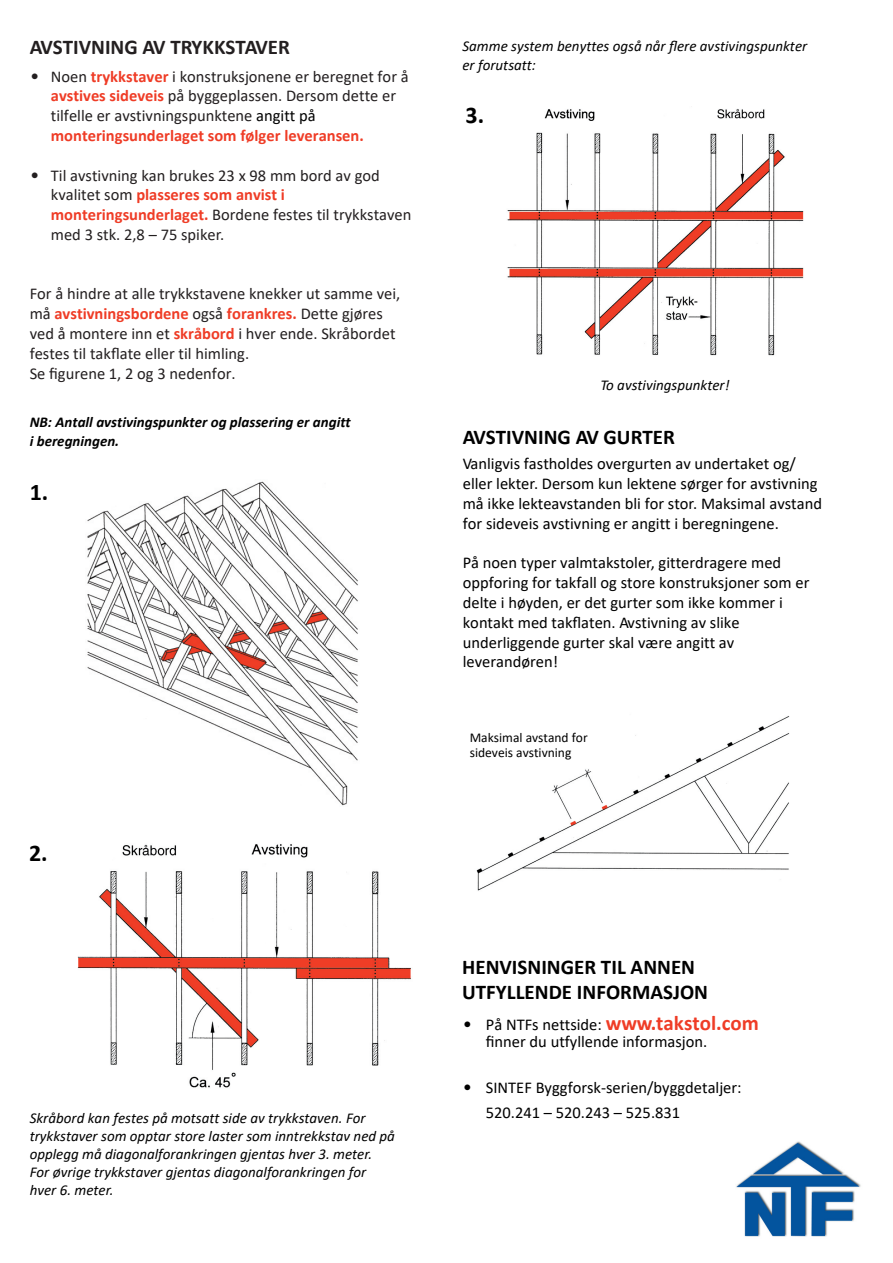
<style>
.page{position:relative;width:893px;height:1263px;background:#fff}
.page>*{position:absolute;margin:0;border:0;box-sizing:border-box;transform-origin:0 0}
.t1{font:700 24px "Calibri";color:#000}
.t2{font:700 21px/25.2px "Calibri";color:#000}
.t3{font:700 21px "Calibri";color:#231f20}
.t4{font:16.5px/19.8px "Calibri";color:#000}
.t5{font:16.5px/19.8px "Calibri";color:#231f20}
.t6{font:italic 15px/18px "Calibri";color:#000}
.t7{font:italic 700 15px/19px "Calibri";color:#000}
.t8{font:13.5px/15.1px "Calibri";color:#000}
.s1{font-family:"Palatino"}
.s2{font-weight:700;color:#ef3c26}
.s3{color:#000}
.s4{font-weight:700;font-size:21px;color:#ef3c26}
</style>
<div class="page">
<img style="left:87px;top:481px;width:271px;height:325px">
<img style="left:476px;top:716px;width:314px;height:175px">
<img style="left:736px;top:1141px;width:125px;height:96px">
<img style="left:77px;top:844px;width:334px;height:244px">
<img style="left:507px;top:109px;width:297px;height:247px">
<img style="left:476px;top:717px;width:95px;height:45px">
<p class="t3" style="left:30px;top:32px;width:262px">AVSTIVNING AV TRYKKSTAVER</p>
<p class="t5" style="left:51px;top:67px;width:359px;text-indent:-21px"><span class="s1">•</span> Noen <span class="s2">trykkstaver</span> i konstruksjonene er beregnet for å <span class="s2">avstives sideveis</span> på byggeplassen. Dersom dette er tilfelle er avstivningspunktene <span class="s3">angitt på </span><span class="s2">monteringsunderlaget som følger leveransen.</span></p>
<p class="t5" style="left:51px;top:166px;width:362px;text-indent:-21px"><span class="s1">•</span> Til avstivning kan brukes 23 x 98 mm bord av god kvalitet som <span class="s2">plasseres som anvist i monteringsunderlaget.</span> Bordene festes til trykkstaven med 3 stk. 2,8 – 75 spiker.</p>
<p class="t5" style="left:30px;top:285px;width:372px">For å hindre at alle trykkstavene knekker ut samme vei, må <span class="s2">avstivningsbordene</span> også <span class="s2">forankres.</span> Dette gjøres ved å montere inn et <span class="s2">skråbord</span> i hver ende. Skråbordet festes til takflate eller til himling.<br>Se figurene 1, 2 og 3 nedenfor.</p>
<p class="t7" style="left:30px;top:412px;width:323px">NB: Antall avstivingspunkter og plassering er angitt i beregningen.</p>
<h1 class="t1" style="left:30px;top:475px;width:20px">1.</h1>
<h1 class="t1" style="left:29px;top:836px;width:20px">2.</h1>
<p class="t6" style="left:30px;top:1108px;width:367px">Skråbord kan festes på motsatt side av trykkstaven. For trykkstaver som opptar store laster som inntrekkstav ned på opplegg må diagonalforankringen gjentas hver 3. meter.<br>For øvrige trykkstaver gjentas diagonalforankringen for hver 6. meter.</p>
<p class="t6" style="left:462px;top:35px;width:346px;line-height:19px">Samme system benyttes også når flere avstivingspunkter er forutsatt:</p>
<h1 class="t1" style="left:466px;top:98px;width:20px">3.</h1>
<p class="t6" style="left:601px;top:375px;width:130px">To avstivingspunkter!</p>
<p class="t2" style="left:463px;top:426px;width:214px">AVSTIVNING AV GURTER</p>
<p class="t4" style="left:463px;top:455px;width:361px">Vanligvis fastholdes overgurten av undertaket og/ eller lekter. Dersom kun lektene sørger for avstivning må ikke lekteavstanden bli for stor. Maksimal avstand for sideveis avstivning er angitt i beregningene.</p>
<p class="t4" style="left:463px;top:554px;width:348px">På noen typer valmtakstoler, gitterdragere med oppforing for takfall og store konstruksjoner som er delte i høyden, er det gurter som ikke kommer i kontakt med takflaten. Avstivning av slike underliggende gurter skal være angitt av leverandøren!</p>
<p class="t8" style="left:470px;top:731px;width:119px">Maksimal avstand for sideveis avstivning</p>
<p class="t2" style="left:462px;top:955px;width:247px">HENVISNINGER TIL ANNEN<br>UTFYLLENDE INFORMASJON</p>
<p class="t4" style="left:486px;top:1016px;width:275px;line-height:17.4px;text-indent:-23px"><span class="s1">•</span> På NTFs nettside: <span class="s4">www.takstol.com </span>finner du utfyllende informasjon.</p>
<p class="t4" style="left:486px;top:1075px;width:257px;line-height:25px;text-indent:-23px"><span class="s1">•</span> SINTEF Byggforsk-serien/byggdetaljer:<br>520.241 – 520.243 – 525.831</p>
</div>
